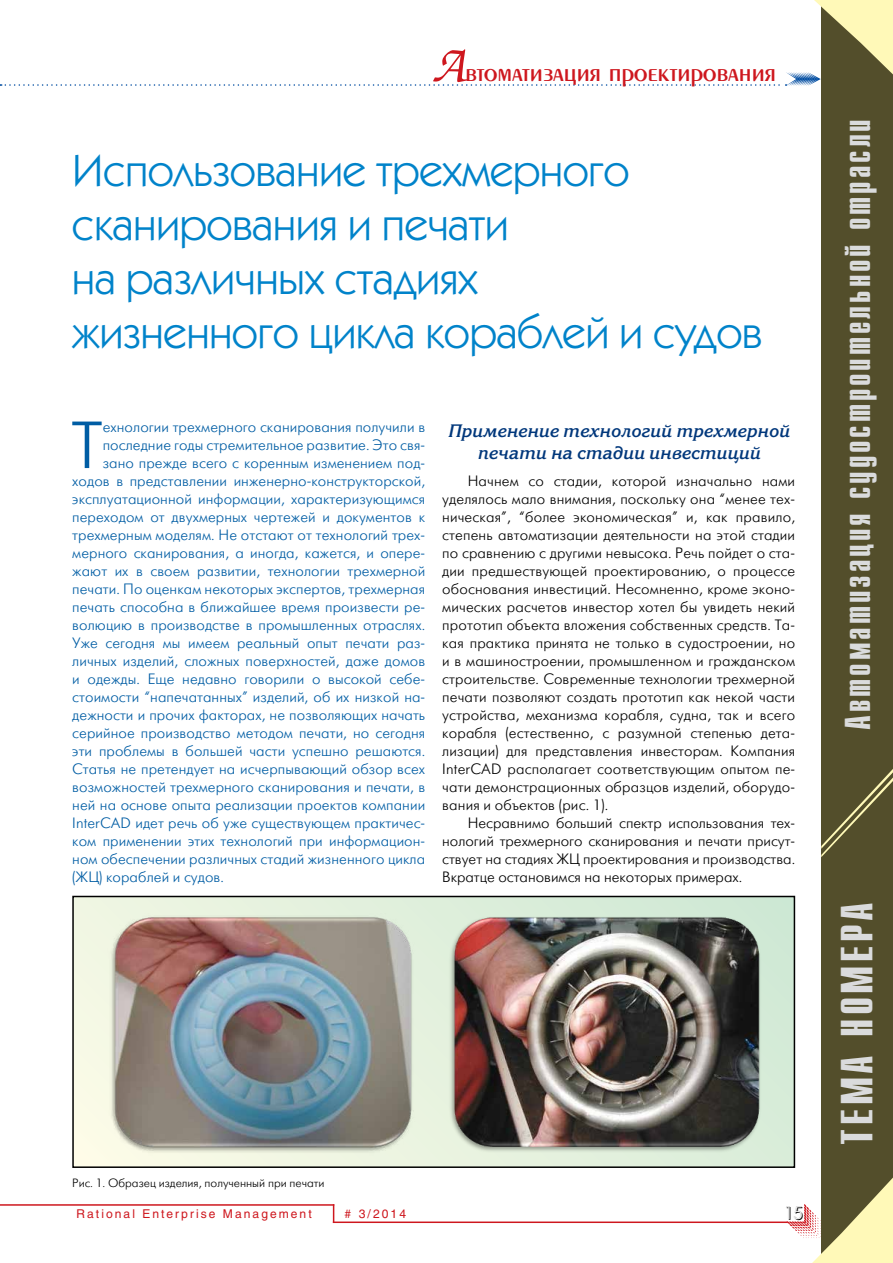
<style>
.page{position:relative;width:893px;height:1263px;background:#fff}
.page>*{position:absolute;margin:0;border:0;box-sizing:border-box;transform-origin:0 0}
.t1{font:66.45px "Futuris Light C";color:#005da4}
.t2{font:45px/54px "Kabel C";color:#0083ca}
.t3{font:700 45px "Compact C";letter-spacing:.08em;color:#dadbdc}
.t4{font:700 36px "Compact C";letter-spacing:.08em;color:#dadbdc}
.t5{font:27px "Penta Demi";color:#ce171e}
.t6{font:italic 700 18px/21.6px "Korinna C";color:#00377b;text-align:center}
.t7{font:18px "Futuris Shadow C";color:#000}
.t8{font:15px "Futuris Light C";letter-spacing:.005em;color:#005da4}
.t9{font:15px/18px "Futuris Light C";letter-spacing:.005em;color:#000;text-align:justify}
.t10{font:12px "Futuris Light C";color:#000}
.t11{font:12px "Helios";letter-spacing:.17em;color:#ce171e}
.s1{font-family:"Zapf Chancery C";font-size:54px}
</style>
<div class="page">
<hr style="left:0;top:1204px;width:334px;height:2px;background:#ce171e">
<svg style="left:333px;top:1206px;width:1px;height:15px"></svg>
<hr style="left:333px;top:1221px;width:455px;height:2px;background:#ce171e">
<div style="left:821px;top:0;width:72px;height:1263px;background:#534e2b"></div>
<svg style="left:821px;top:769px;width:72px;height:88px"></svg>
<svg style="left:0;top:0;width:893px;height:86px"></svg>
<svg style="left:787px;top:1177px;width:106px;height:86px"></svg>
<div style="left:73px;top:896px;width:721px;height:271px;background:linear-gradient(to right,#f6f9e5,#d2ead6)"></div>
<div style="left:72px;top:896px;width:723px;height:272px;border:2px solid #000"></div>
<img style="left:447px;top:913px;width:317px;height:242px">
<img style="left:108px;top:913px;width:307px;height:242px">
<h3 class="t5" style="left:432px;top:59px;width:346px"><span class="s1">А</span>втоматизация проектирования</h3>
<h2 class="t2" style="left:72px;top:142px;width:692px">Использование трехмерного сканирования и печати<br>на различных стадиях<br>жизненного цикла кораблей и судов</h2>
<h1 class="t1" style="left:72px;top:411px;width:32px">Т</h1>
<p class="t8" style="left:103px;top:419px;width:324px">ехнологии трехмерного сканирования получили в</p>
<p class="t8" style="left:103px;top:437px;width:324px">последние годы стремительное развитие. Это свя-</p>
<p class="t8" style="left:103px;top:455px;width:324px">зано прежде всего с коренным изменением под-</p>
<p class="t8" style="left:72px;top:473px;width:354px">ходов в представлении инженерно-конструкторской,</p>
<p class="t8" style="left:72px;top:491px;width:354px">эксплуатационной информации, характеризующимся</p>
<p class="t8" style="left:72px;top:509px;width:354px">переходом от двухмерных чертежей и документов к</p>
<p class="t8" style="left:72px;top:527px;width:354px">трехмерным моделям. Не отстают от технологий трех-</p>
<p class="t8" style="left:72px;top:545px;width:354px">мерного сканирования, а иногда, кажется, и опере-</p>
<p class="t8" style="left:72px;top:563px;width:354px">жают их в своем развитии, технологии трехмерной</p>
<p class="t8" style="left:72px;top:581px;width:354px">печати. По оценкам некоторых экспертов, трехмерная</p>
<p class="t8" style="left:72px;top:599px;width:354px">печать способна в ближайшее время произвести ре-</p>
<p class="t8" style="left:72px;top:617px;width:354px">волюцию в производстве в промышленных отраслях.</p>
<p class="t8" style="left:72px;top:635px;width:354px">Уже сегодня мы имеем реальный опыт печати раз-</p>
<p class="t8" style="left:72px;top:653px;width:354px">личных изделий, сложных поверхностей, даже домов</p>
<p class="t8" style="left:72px;top:671px;width:354px">и одежды. Еще недавно говорили о высокой себе-</p>
<p class="t8" style="left:72px;top:689px;width:354px">стоимости “напечатанных” изделий, об их низкой на-</p>
<p class="t8" style="left:72px;top:707px;width:354px">дежности и прочих факторах, не позволяющих начать</p>
<p class="t8" style="left:72px;top:725px;width:354px">серийное производство методом печати, но сегодня</p>
<p class="t8" style="left:72px;top:743px;width:354px">эти проблемы в большей части успешно решаются.</p>
<p class="t8" style="left:72px;top:761px;width:354px">Статья не претендует на исчерпывающий обзор всех</p>
<p class="t8" style="left:72px;top:779px;width:354px">возможностей трехмерного сканирования и печати, в</p>
<p class="t8" style="left:72px;top:797px;width:354px">ней на основе опыта реализации проектов компании</p>
<p class="t8" style="left:72px;top:815px;width:354px">InterCAD идет речь об уже существующем практичес-</p>
<p class="t8" style="left:72px;top:833px;width:354px">ком применении этих технологий при информацион-</p>
<p class="t8" style="left:72px;top:851px;width:354px">ном обеспечении различных стадий жизненного цикла</p>
<p class="t8" style="left:72px;top:869px;width:153px">(ЖЦ) кораблей и судов.</p>
<p class="t6" style="left:448px;top:421px;width:343px">Применение технологий трехмерной печати на стадии инвестиций</p>
<p class="t9" style="left:442px;top:472px;width:354px;text-indent:26px">Начнем со стадии, которой изначально нами уделялось мало внимания, поскольку она “менее тех&shy;ническая”, “более экономическая” и, как правило, степень автоматизации деятельности на этой стадии по сравнению с другими невысока. Речь пойдет о ста&shy;дии предшествующей проектированию, о процессе обоснования инвестиций. Несомненно, кроме эконо&shy;мических расчетов инвестор хотел бы увидеть некий прототип объекта вложения собственных средств. Та&shy;кая практика принята не только в судостроении, но и в машиностроении, промышленном и гражданском строительстве. Современные технологии трехмерной печати позволяют создать прототип как некой части устройства, механизма корабля, судна, так и всего корабля (естественно, с разумной степенью дета&shy;лизации) для представления инвесторам. Компания InterCAD располагает соответствующим опытом пе&shy;чати демонстрационных образцов изделий, оборудо&shy;вания и объектов (рис. 1).</p>
<p class="t9" style="left:442px;top:814px;width:354px;text-indent:26px">Несравнимо больший спектр использования тех&shy;нологий трехмерного сканирования и печати присут&shy;ствует на стадиях ЖЦ проектирования и производства.<br>Вкратце остановимся на некоторых примерах.</p>
<p class="t10" style="left:72px;top:1177px;width:254px">Рис. 1. Образец изделия, полученный при печати</p>
<p class="t11" style="left:77px;top:1207px;width:237px">Rational Enterprise Management</p>
<p class="t7" style="left:784px;top:1204px;width:21px">15</p>
<p class="t11" style="left:345px;top:1207px;width:63px"># 3/2014</p>
<h3 class="t4" style="left:840px;top:730px;width:612px;rotate:-90deg">Автоматизация судостроительной отрасли</h3>
<h2 class="t3" style="left:835px;top:1144px;width:244px;rotate:-90deg">ТЕМА НОМЕРА</h2>
</div>
